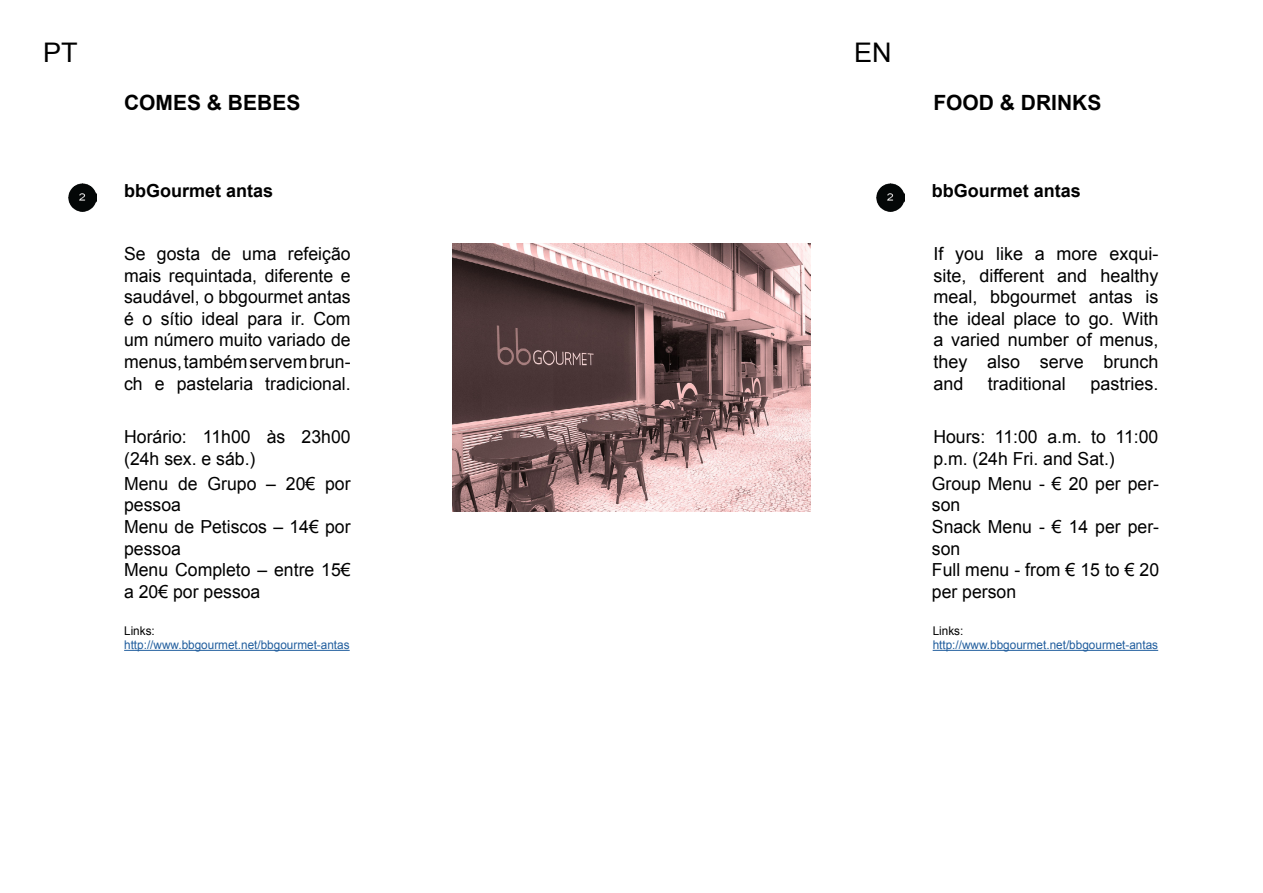
<style>
.page{position:relative;width:1263px;height:893px;background:#fff}
.page>*{position:absolute;margin:0;border:0;box-sizing:border-box;transform-origin:0 0}
.t1{font:27px "Arial";color:#000}
.t2{font:700 21px "Arial";color:#000}
.t3{font:18px/21.6px "Arial";color:#000}
.t4{font:700 18px "Arial";color:#000}
.t5{font:12px "Arial";color:#215e9e}
.t6{font:12px "Arial";color:#000}
</style>
<div class="page">
<hr style="left:124px;top:650px;width:226px;height:1px;background:#215e9e">
<img style="left:68px;top:184px;width:29px;height:28px">
<img style="left:876px;top:184px;width:28px;height:28px">
<img style="left:453px;top:244px;width:357px;height:268px">
<hr style="left:933px;top:650px;width:225px;height:1px;background:#215e9e">
<h1 class="t1" style="left:43px;top:35px;width:36px">PT</h1>
<h1 class="t1" style="left:854px;top:35px;width:39px">EN</h1>
<p class="t2" style="left:124px;top:89px;width:178px">COMES &amp; BEBES</p>
<p class="t2" style="left:933px;top:89px;width:169px">FOOD &amp; DRINKS</p>
<p class="t4" style="left:124px;top:178px;width:151px">bbGourmet antas</p>
<p class="t4" style="left:932px;top:178px;width:151px">bbGourmet antas</p>
<p class="t3" style="left:124px;top:243px;width:228px;text-align:justify">Se gosta de uma refeição mais requintada, diferente e saudável, o bbgourmet antas é o sítio ideal para ir. Com um número muito variado de menus, também servem brun&shy;ch e pastelaria tradicional.</p>
<p class="t3" style="left:933px;top:243px;width:226px;text-align:justify">If you like a more exqui&shy;site, different and healthy meal, bbgourmet antas is the ideal place to go. With a varied number of menus, they also serve brunch and</p>
<p class="t3" style="left:988px;top:373px;width:80px">traditional</p>
<p class="t3" style="left:1090px;top:373px;width:70px">pastries.</p>
<p class="t3" style="left:124px;top:426px;width:228px">Horário: 11h00 às 23h00 (24h sex. e sáb.)</p>
<p class="t3" style="left:933px;top:426px;width:226px">Hours: 11:00 a.m. to 11:00 p.m. (24h Fri. and Sat.)</p>
<p class="t3" style="left:124px;top:473px;width:228px">Menu de Grupo – 20€ por pessoa<br>Menu de Petiscos – 14€ por pessoa<br>Menu Completo – entre 15€ a 20€ por pessoa</p>
<p class="t3" style="left:932px;top:473px;width:229px">Group Menu - € 20 per per&shy;son<br>Snack Menu - € 14 per per&shy;son<br>Full menu - from € 15 to € 20 per person</p>
<p class="t6" style="left:124px;top:623px;width:32px">Links:</p>
<p class="t5" style="left:124px;top:637px;width:227px">http://www.bbgourmet.net/bbgourmet-antas</p>
<p class="t6" style="left:933px;top:623px;width:32px">Links:</p>
<p class="t5" style="left:933px;top:637px;width:227px">http://www.bbgourmet.net/bbgourmet-antas</p>
</div>
